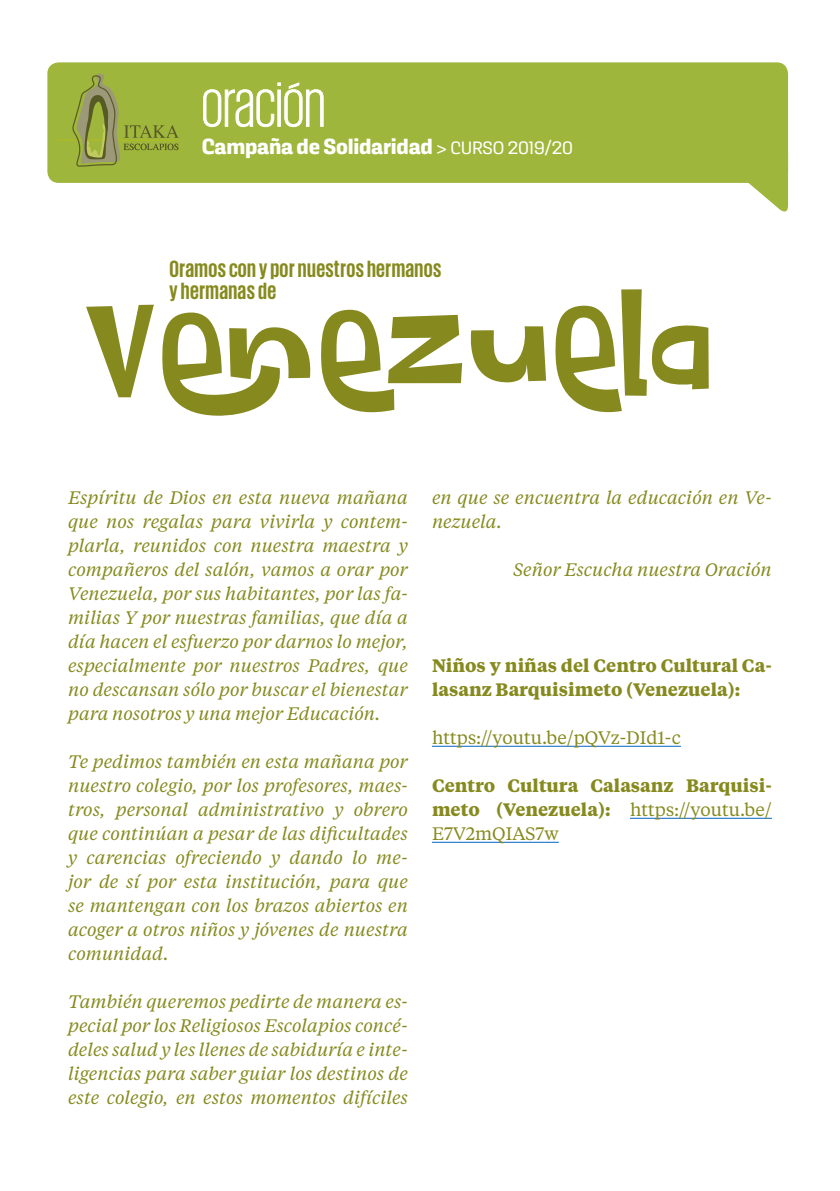
<style>
.page{position:relative;width:840px;height:1191px;background:#fff}
.page>*{position:absolute;margin:0;border:0;box-sizing:border-box;transform-origin:0 0}
.t1{font:112px "Flicka";color:#868a1e}
.AREA{font:300 64px "Giorgio Sans";letter-spacing:.01em;color:#fff}
.AREA-2{font:700 24px/22px "Giorgio Sans";letter-spacing:.02em;color:#868a1e}
.AREA-3{font:700 22px "Kawak";letter-spacing:-.01em;color:#fff}
.t2{font:italic 18px/24px "Tiempos Text";color:#868a1e;text-align:justify}
.t3{font:700 18px/24px "Tiempos Text";color:#868a1e}
.t4{font:18px "Tiempos Text";color:#868a1e}
.s1{font-weight:400;font-size:18px}
.s2{font-weight:400}
</style>
<div class="page">
<div style="left:47px;top:62px;width:740px;height:121px;background:#9eb63b;border-radius:11px"></div>
<svg style="left:203px;top:82px;width:121px;height:46px"></svg>
<svg style="left:698px;top:175px;width:89px;height:37px"></svg>
<hr style="left:57px;top:140px;width:121px;height:1px;background:#aebc21">
<svg style="left:72px;top:73px;width:107px;height:94px"></svg>
<hr style="left:432px;top:746px;width:248px;height:1px;background:#0563c1">
<hr style="left:629px;top:818px;width:142px;height:1px;background:#0563c1">
<hr style="left:432px;top:842px;width:126px;height:1px;background:#0563c1">
<p class="AREA" style="left:201px;top:74px;width:125px">oración</p>
<p class="AREA-3" style="left:201px;top:134px;width:373px">Campaña de Solidaridad <span class="s1">&gt; CURSO 2019/20</span></p>
<p class="AREA-2" style="left:169px;top:257px;width:273px">Oramos con y por nuestros hermanos y hermanas de</p>
<p class="t1" style="left:83px;top:265px;width:628px;rotate:-1deg">Ven ez uela</p>
<p class="t2" style="left:68px;top:485px;width:341px">Espíritu de Dios en esta nueva mañana que nos regalas para vivirla y contem&shy;plarla, reunidos con nuestra maestra y compañeros del salón, vamos a orar por Venezuela, por sus habitantes, por las fa&shy;milias Y por nuestras familias, que día a día hacen el esfuerzo por darnos lo mejor, especialmente por nuestros Padres, que no descansan sólo por buscar el bienestar para nosotros y una mejor Educación.</p>
<p class="t2" style="left:68px;top:749px;width:341px">Te pedimos también en esta mañana por nuestro colegio, por los profesores, maes&shy;tros, personal administrativo y obrero que continúan a pesar de las dificultades y carencias ofreciendo y dando lo me&shy;jor de sí por esta institución, para que se mantengan con los brazos abiertos en acoger a otros niños y jóvenes de nuestra comunidad.</p>
<p class="t2" style="left:68px;top:989px;width:341px">También queremos pedirte de manera es&shy;pecial por los Religiosos Escolapios concé&shy;deles salud y les llenes de sabiduría e inte&shy;ligencias para saber guiar los destinos de este colegio, en estos momentos difíciles</p>
<p class="t2" style="left:432px;top:485px;width:341px">en que se encuentra la educación en Ve&shy;nezuela.</p>
<p class="t2" style="left:513px;top:557px;width:260px">Señor Escucha nuestra Oración</p>
<p class="t3" style="left:432px;top:653px;width:341px">Niños y niñas del Centro Cultural Ca&shy;lasanz Barquisimeto (Venezuela):</p>
<p class="t4" style="left:432px;top:726px;width:250px">https://youtu.be/pQVz-DId1-c</p>
<p class="t3" style="left:432px;top:773px;width:341px;text-align:justify">Centro Cultura Calasanz Barquisi&shy;meto (Venezuela): <span class="s2">https://youtu.be/ E7V2mQIAS7w</span></p>
</div>
